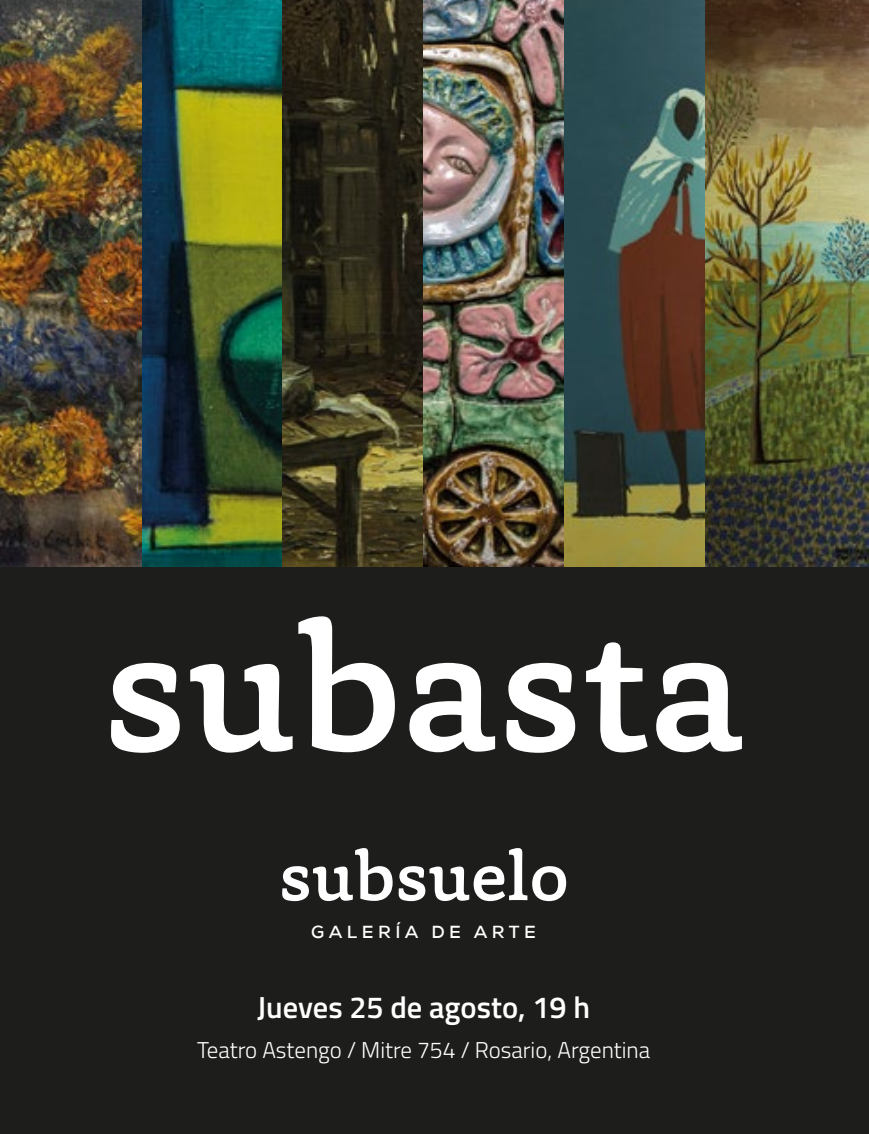
<style>
.page{position:relative;width:869px;height:1134px;background:#fff}
.page>*{position:absolute;margin:0;border:0;box-sizing:border-box;transform-origin:0 0}
.t1{font:500 183px "Capita";color:#fff}
.t2{font:500 71.25px "Capita";color:#fff}
.t3{font:600 30.5px "Titillium Web";color:#fff}
.t4{font:300 23px "Titillium Web";color:#fff}
.t5{font:700 17.75px "Nexa";letter-spacing:.25em;color:#fff}
</style>
<div class="page">
<div style="left:0;top:567px;width:868px;height:567px;background:#1d1d1b"></div>
<img style="left:0;top:0;width:868px;height:567px">
<h1 class="t1" style="left:103px;top:608px;width:643px">subasta</h1>
<h2 class="t2" style="left:279px;top:845px;width:291px">subsuelo</h2>
<p class="t5" style="left:311px;top:920px;width:226px">GALERÍA DE ARTE</p>
<h3 class="t3" style="left:257px;top:984px;width:334px">Jueves 25 de agosto, 19 h</h3>
<p class="t4" style="left:197px;top:1033px;width:454px">Teatro Astengo / Mitre 754 / Rosario, Argentina</p>
</div>
